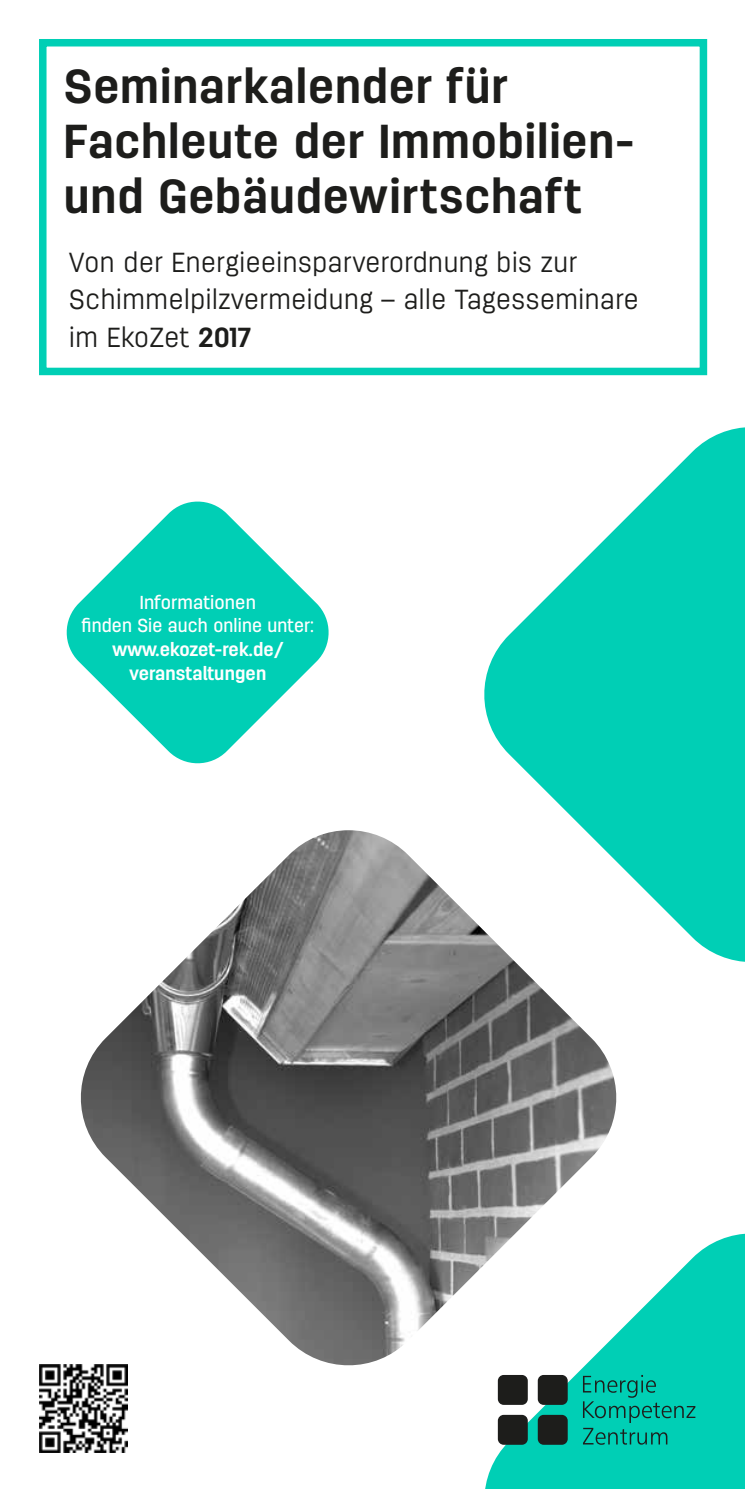
<style>
.page{position:relative;width:745px;height:1489px;background:#fff}
.page>*{position:absolute;margin:0;border:0;box-sizing:border-box;transform-origin:0 0}
.t1{font:700 47.5px/55px "Antartida";letter-spacing:.02em;color:#1d1d1b}
.t2{font:300 27.5px/37.5px "Antartida";letter-spacing:.025em;color:#1d1d1b}
.t3{font:500 18.75px/23.8px "Antartida";letter-spacing:.005em;color:#fff;text-align:center}
.t4{font:700 18.75px/23.8px "Antartida";letter-spacing:.01em;color:#fff;text-align:center}
.s1{font-weight:700}
</style>
<div class="page">
<svg style="left:484px;top:427px;width:260px;height:535px;fill:#00cfb5"></svg>
<img style="left:80px;top:830px;width:544px;height:543px">
<svg style="left:476px;top:1225px;width:268px;height:263px"></svg>
<div style="left:497px;top:1374px;width:30px;height:30px;background:#1d1d1b;border-radius:6px"></div>
<div style="left:497px;top:1414px;width:30px;height:30px;background:#1d1d1b;border-radius:6px"></div>
<div style="left:537px;top:1414px;width:30px;height:30px;background:#1d1d1b;border-radius:6px"></div>
<div style="left:537px;top:1374px;width:30px;height:30px;background:#1d1d1b;border-radius:6px"></div>
<svg style="left:582px;top:1374px;width:113px;height:70px"></svg>
<div style="left:39px;top:39px;width:667px;height:336px;border:8px solid #00cfb5"></div>
<svg style="left:66px;top:501px;width:263px;height:263px;fill:#00cfb5"></svg>
<img style="left:39px;top:1364px;width:88px;height:88px">
<h1 class="t1" style="left:64px;top:60px;width:571px">Seminarkalender für<br>Fachleute der Immobilien&shy;und Gebäudewirtschaft</h1>
<p class="t2" style="left:69px;top:244px;width:570px">Von der Energieeinsparverordnung bis zur<br>Schimmelpilzvermeidung – alle Tagesseminare im EkoZet <span class="s1">2017</span></p>
<p class="t3" style="left:82px;top:590px;width:233px">Informationen<br>finden Sie auch online unter:</p>
<p class="t4" style="left:112px;top:638px;width:172px">www.ekozet-rek.de/ veranstaltungen</p>
</div>
